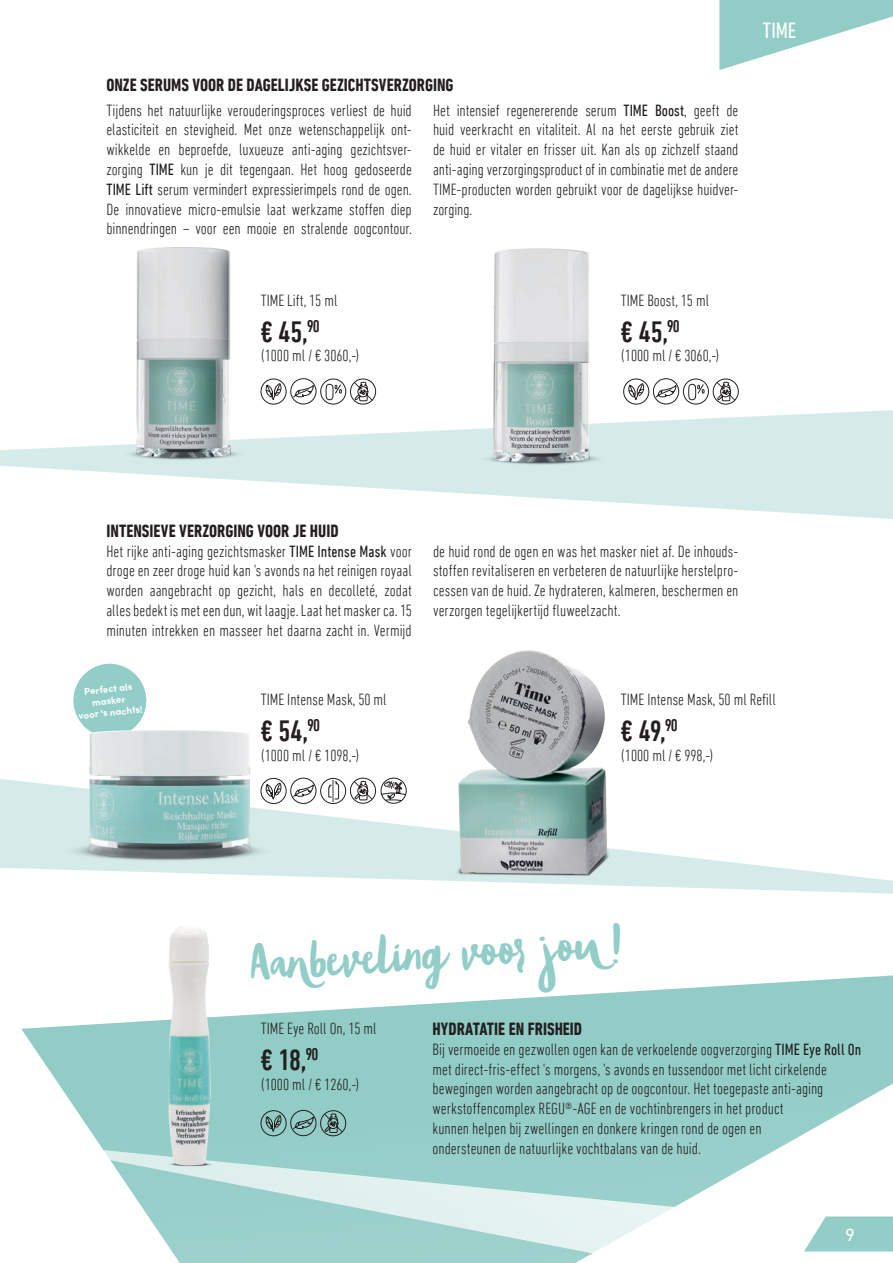
<style>
.page{position:relative;width:893px;height:1263px;background:#fff}
.page>*{position:absolute;margin:0;border:0;box-sizing:border-box;transform-origin:0 0}
.t1{font:39.9px "Blog Script";color:#92cdc8}
.t2{font:500 condensed 30px "DIN Next LT Pro";color:#231f20}
.t3{font:condensed 22.5px "DIN Next LT Pro";color:#fff}
.t4{font:700 condensed 18px "DIN Next LT Pro";color:#231f20}
.t5{font:18px "DIN Next LT Pro";color:#fff}
.t6{font:300 condensed 16.5px/19.8px "DIN Next LT Pro";color:#231f20;text-align:justify}
.t7{font:700 9.75px/11.7px "Sofia Pro";color:#fff;text-align:center}
.s1{font-weight:400}
</style>
<div class="page">
<svg style="left:21px;top:975px;width:872px;height:165px;fill:#92ccc7"></svg>
<svg style="left:1px;top:779px;width:892px;height:115px"></svg>
<svg style="left:727px;top:410px;width:166px;height:109px;background:#d7ecea"></svg>
<svg style="left:96px;top:1140px;width:797px;height:123px"></svg>
<svg style="left:719px;top:0;width:174px;height:70px"></svg>
<img style="left:0;top:123px;width:1px;height:1140px">
<img style="left:366px;top:248px;width:361px;height:261px">
<img style="left:444px;top:650px;width:263px;height:244px">
<img style="left:126px;top:959px;width:129px;height:255px">
<img style="left:1px;top:247px;width:365px;height:241px">
<svg style="left:804px;top:1216px;width:89px;height:35px;background:#a0d3cf"></svg>
<svg style="left:688px;top:384px;width:16px;height:16px"></svg>
<div style="left:683px;top:379px;width:26px;height:25px;border:1px solid #231f20;border-radius:50%"></div>
<div style="left:713px;top:379px;width:25px;height:25px;border:1px solid #231f20;border-radius:50%"></div>
<svg style="left:717px;top:382px;width:18px;height:19px"></svg>
<svg style="left:627px;top:383px;width:18px;height:17px"></svg>
<div style="left:623px;top:379px;width:26px;height:25px;border:1px solid #231f20;border-radius:50%"></div>
<svg style="left:656px;top:385px;width:20px;height:15px"></svg>
<div style="left:653px;top:378px;width:26px;height:26px;border:1px solid #231f20;border-radius:50%"></div>
<svg style="left:326px;top:384px;width:16px;height:16px"></svg>
<div style="left:320px;top:379px;width:26px;height:25px;border:1px solid #231f20;border-radius:50%"></div>
<div style="left:350px;top:379px;width:26px;height:25px;border:1px solid #231f20;border-radius:50%"></div>
<svg style="left:354px;top:382px;width:18px;height:19px"></svg>
<svg style="left:265px;top:383px;width:17px;height:17px"></svg>
<div style="left:261px;top:379px;width:25px;height:25px;border:1px solid #231f20;border-radius:50%"></div>
<svg style="left:293px;top:385px;width:21px;height:15px"></svg>
<div style="left:291px;top:378px;width:25px;height:26px;border:1px solid #231f20;border-radius:50%"></div>
<img style="left:5px;top:663px;width:330px;height:296px">
<div style="left:320px;top:1110px;width:26px;height:26px;border:1px solid #231f20;border-radius:50%"></div>
<svg style="left:324px;top:1114px;width:19px;height:19px"></svg>
<svg style="left:265px;top:1115px;width:17px;height:17px"></svg>
<div style="left:261px;top:1110px;width:25px;height:26px;border:1px solid #231f20;border-radius:50%"></div>
<svg style="left:293px;top:1117px;width:21px;height:14px"></svg>
<div style="left:290px;top:1110px;width:26px;height:26px;border:1px solid #231f20;border-radius:50%"></div>
<svg style="left:265px;top:783px;width:17px;height:16px"></svg>
<div style="left:261px;top:778px;width:25px;height:26px;border:1px solid #231f20;border-radius:50%"></div>
<svg style="left:293px;top:784px;width:21px;height:15px"></svg>
<div style="left:290px;top:778px;width:26px;height:26px;border:1px solid #231f20;border-radius:50%"></div>
<div style="left:320px;top:778px;width:26px;height:26px;border:1px solid #231f20;border-radius:50%"></div>
<svg style="left:328px;top:780px;width:15px;height:22px"></svg>
<div style="left:350px;top:778px;width:26px;height:25px;border:1px solid #231f20;border-radius:50%"></div>
<svg style="left:354px;top:781px;width:18px;height:19px"></svg>
<svg style="left:381px;top:778px;width:26px;height:26px"></svg>
<p class="t4" style="left:106px;top:75px;width:349px">ONZE SERUMS VOOR DE DAGELIJKSE GEZICHTSVERZORGING</p>
<p class="t6" style="left:106px;top:100px;width:307px">Tijdens het natuurlijke verouderingsproces verliest de huid elasticiteit en stevigheid. Met onze wetenschappelijk ont&shy;wikkelde en beproefde, luxueuze anti-aging gezichtsver&shy;zorging <span class="s1">TIME</span> kun je dit tegengaan. Het hoog gedoseerde <span class="s1">TIME Lift</span> serum vermindert expressierimpels rond de ogen.<br>De innovatieve micro-emulsie laat werkzame stoffen diep binnendringen – voor een mooie en stralende oogcontour.</p>
<p class="t6" style="left:433px;top:100px;width:307px">Het intensief regenererende serum <span class="s1">TIME Boost</span>, geeft de huid veerkracht en vitaliteit. Al na het eerste gebruik ziet de huid er vitaler en frisser uit. Kan als op zichzelf staand anti-aging verzorgingsproduct of in combinatie met de andere TIME-producten worden gebruikt voor de dagelijkse huidver&shy;zorging.</p>
<p class="t6" style="left:261px;top:290px;width:78px">TIME Lift, 15 ml</p>
<p class="t2" style="left:261px;top:315px;width:60px">€ 45,<sup>90</sup></p>
<p class="t6" style="left:261px;top:346px;width:100px">(1000 ml / € 3060,-)</p>
<p class="t6" style="left:621px;top:290px;width:90px">TIME Boost, 15 ml</p>
<p class="t2" style="left:621px;top:315px;width:60px">€ 45,<sup>90</sup></p>
<p class="t6" style="left:621px;top:346px;width:100px">(1000 ml / € 3060,-)</p>
<p class="t3" style="left:763px;top:18px;width:35px">TIME</p>
<p class="t4" style="left:106px;top:520px;width:234px">INTENSIEVE VERZORGING VOOR JE HUID</p>
<p class="t6" style="left:106px;top:541px;width:307px">Het rijke anti-aging gezichtsmasker <span class="s1">TIME Intense Mask</span> voor droge en zeer droge huid kan 's avonds na het reinigen royaal worden aangebracht op gezicht, hals en decolleté, zodat alles bedekt is met een dun, wit laagje. Laat het masker ca. 15 minuten intrekken en masseer het daarna zacht in. Vermijd</p>
<p class="t6" style="left:433px;top:541px;width:307px">de huid rond de ogen en was het masker niet af. De inhouds&shy;stoffen revitaliseren en verbeteren de natuurlijke herstelpro&shy;cessen van de huid. Ze hydrateren, kalmeren, beschermen en verzorgen tegelijkertijd fluweelzacht.</p>
<p class="t7" style="left:75px;top:686px;width:66px;rotate:-6deg">Perfect als masker<br>voor 's nachts!</p>
<p class="t6" style="left:621px;top:689px;width:156px">TIME Intense Mask, 50 ml Refill</p>
<p class="t2" style="left:621px;top:714px;width:58px">€ 49,<sup>90</sup></p>
<p class="t6" style="left:621px;top:745px;width:94px">(1000 ml / € 998,-)</p>
<p class="t6" style="left:261px;top:689px;width:127px">TIME Intense Mask, 50 ml</p>
<p class="t2" style="left:261px;top:714px;width:61px">€ 54,<sup>90</sup></p>
<p class="t6" style="left:261px;top:745px;width:100px">(1000 ml / € 1098,-)</p>
<p class="t1" style="left:248px;top:940px;width:376px;rotate:-3deg">Aanbeveling voor jou !</p>
<p class="t6" style="left:261px;top:1018px;width:117px">TIME Eye Roll On, 15 ml</p>
<p class="t2" style="left:261px;top:1043px;width:59px">€ 18,<sup>90</sup></p>
<p class="t6" style="left:261px;top:1074px;width:100px">(1000 ml / € 1260,-)</p>
<p class="t4" style="left:432px;top:1019px;width:151px">HYDRATATIE EN FRISHEID</p>
<p class="t6" style="left:432px;top:1039px;width:430px;text-align:left">Bij vermoeide en gezwollen ogen kan de verkoelende oogverzorging <span class="s1">TIME Eye Roll On </span>met direct-fris-effect 's morgens, 's avonds en tussendoor met licht cirkelende bewegingen worden aangebracht op de oogcontour. Het toegepaste anti-aging werkstoffencomplex REGU®-AGE en de vochtinbrengers in het product<br>kunnen helpen bij zwellingen en donkere kringen rond de ogen en<br>ondersteunen de natuurlijke vochtbalans van de huid.</p>
<p class="t5" style="left:845px;top:1224px;width:11px">9</p>
</div>
